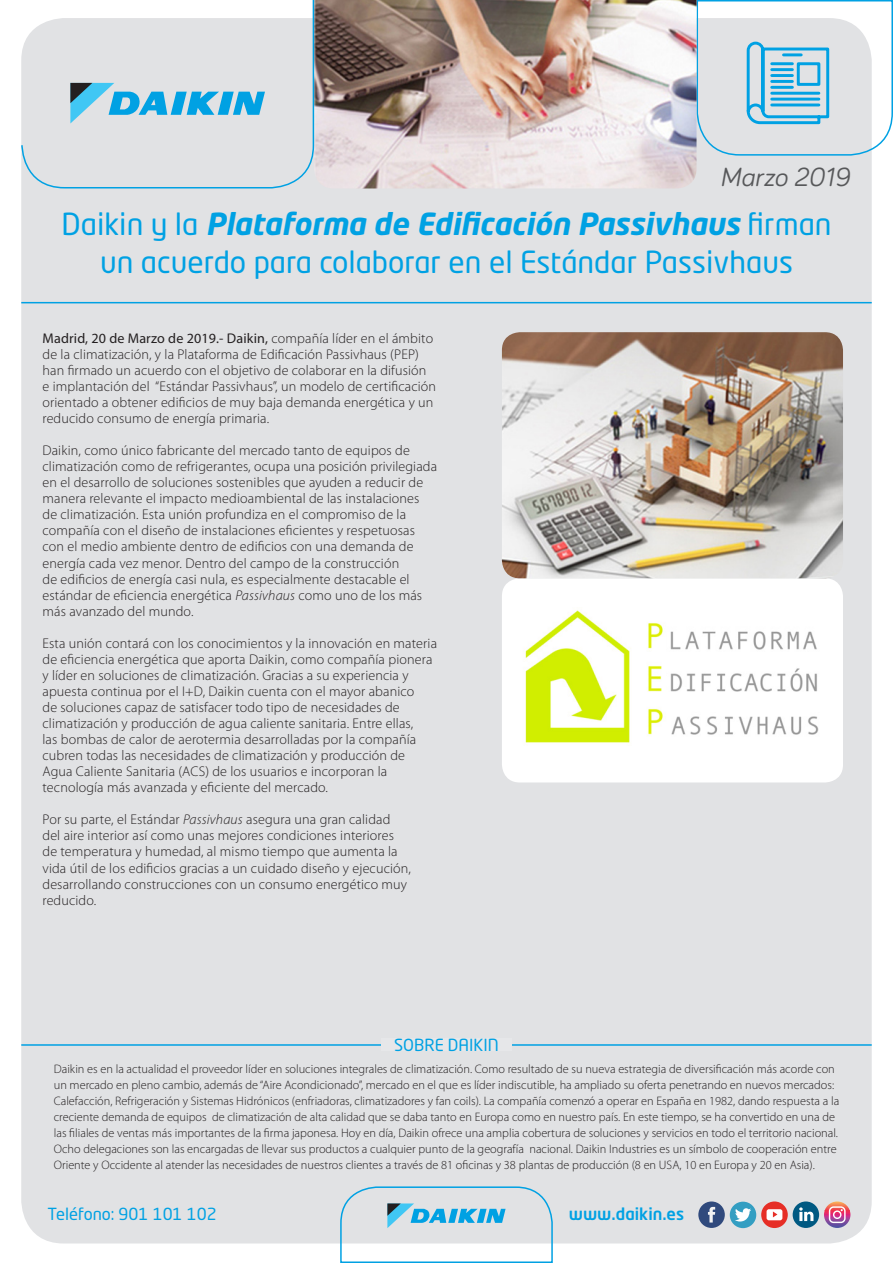
<style>
.page{position:relative;width:893px;height:1263px;background:#fff}
.page>*{position:absolute;margin:0;border:0;box-sizing:border-box;transform-origin:0 0}
.t1{font:italic 700 30px "Neo Tech Std";color:#00a1e3}
.t2{font:30px "Neo Tech Std";color:#00a1e3}
.t3{font:italic 27px "Bariol";color:#57585a}
.t4{font:16.5px "Neo Tech Std";color:#00a1e3}
.t5{font:500 16.5px "Neo Tech Std";color:#00a1e3}
.t6{font:300 14.1px/16px "Myriad Pro";letter-spacing:.01em;color:#231f20}
.t7{font:300 12.3px/16px "Myriad Pro";color:#231f20}
.s1{font-weight:400;font-style:normal}
.s2{font-weight:400}
.s3{font-style:italic}
</style>
<div class="page">
<div style="left:21px;top:18px;width:851px;height:1225px;background:#e1e2e4;border-radius:43px"></div>
<img style="left:315px;top:0;width:381px;height:188px">
<svg style="left:21px;top:0;width:294px;height:189px"></svg>
<svg style="left:70px;top:83px;width:195px;height:40px"></svg>
<svg style="left:696px;top:0;width:197px;height:156px"></svg>
<hr style="left:21px;top:302px;width:851px;height:1px;background:#00a1e3">
<hr style="left:21px;top:1044px;width:851px;height:2px;background:#00a1e3">
<div style="left:381px;top:1039px;width:131px;height:12px;background:#e6e7e9"></div>
<svg style="left:339px;top:1186px;width:215px;height:77px"></svg>
<div style="left:793px;top:1201px;width:26px;height:27px;background:#005982;border-radius:50%"></div>
<svg style="left:799px;top:1207px;width:14px;height:14px"></svg>
<div style="left:730px;top:1202px;width:26px;height:26px;background:#339ec2;border-radius:50%"></div>
<svg style="left:735px;top:1208px;width:16px;height:13px"></svg>
<svg style="left:761px;top:1201px;width:27px;height:27px"></svg>
<svg style="left:766px;top:1209px;width:16px;height:11px"></svg>
<div style="left:698px;top:1201px;width:27px;height:27px;background:#304a7d;border-radius:50%"></div>
<svg style="left:708px;top:1207px;width:7px;height:15px"></svg>
<svg style="left:824px;top:1201px;width:26px;height:27px"></svg>
<svg style="left:829px;top:1206px;width:17px;height:17px"></svg>
<div style="left:502px;top:578px;width:341px;height:204px;background:#fff;border-radius:18px"></div>
<img style="left:525px;top:610px;width:294px;height:133px">
<img style="left:502px;top:332px;width:341px;height:246px">
<p class="t3" style="left:720px;top:159px;width:131px">Marzo 2019</p>
<p class="t1" style="left:62px;top:205px;width:772px"><span class="s1">Daikin y la</span> Plataforma de Edificación Passivhaus <span class="s1">firman</span></p>
<p class="t2" style="left:100px;top:243px;width:694px">un acuerdo para colaborar en el Estándar Passivhaus</p>
<p class="t6" style="left:43px;top:330px;width:395px"><span class="s2">Madrid, 20 de Marzo de 2019.- Daikin,</span> compañía líder en el ámbito de la climatización, y la Plataforma de Edificación Passivhaus (PEP) han firmado un acuerdo con el objetivo de colaborar en la difusión e implantación del “Estándar Passivhaus”, un modelo de certificación orientado a obtener edificios de muy baja demanda energética y un reducido consumo de energía primaria.</p>
<p class="t6" style="left:43px;top:442px;width:396px">Daikin, como único fabricante del mercado tanto de equipos de climatización como de refrigerantes, ocupa una posición privilegiada en el desarrollo de soluciones sostenibles que ayuden a reducir de manera relevante el impacto medioambiental de las instalaciones de climatización. Esta unión profundiza en el compromiso de la compañía con el diseño de instalaciones eficientes y respetuosas con el medio ambiente dentro de edificios con una demanda de energía cada vez menor. Dentro del campo de la construcción<br>de edificios de energía casi nula, es especialmente destacable el estándar de eficiencia energética <span class="s3">Passivhaus</span> como uno de los más más avanzado del mundo.</p>
<p class="t6" style="left:43px;top:635px;width:396px">Esta unión contará con los conocimientos y la innovación en materia de eficiencia energética que aporta Daikin, como compañía pionera y líder en soluciones de climatización. Gracias a su experiencia y apuesta continua por el I+D, Daikin cuenta con el mayor abanico<br>de soluciones capaz de satisfacer todo tipo de necesidades de climatización y producción de agua caliente sanitaria. Entre ellas,<br>las bombas de calor de aerotermia desarrolladas por la compañía cubren todas las necesidades de climatización y producción de Agua Caliente Sanitaria (ACS) de los usuarios e incorporan la tecnología más avanzada y eficiente del mercado.</p>
<p class="t6" style="left:43px;top:811px;width:370px">Por su parte, el Estándar <span class="s3">Passivhaus</span> asegura una gran calidad del aire interior así como unas mejores condiciones interiores de temperatura y humedad, al mismo tiempo que aumenta la vida útil de los edificios gracias a un cuidado diseño y ejecución, desarrollando construcciones con un consumo energético muy reducido.</p>
<p class="t4" style="left:394px;top:1035px;width:106px">SOBRE DAIKIN</p>
<p class="t7" style="left:54px;top:1060px;width:787px">Daikin es en la actualidad el proveedor líder en soluciones integrales de climatización. Como resultado de su nueva estrategia de diversificación más acorde con un mercado en pleno cambio, además de “Aire Acondicionado”, mercado en el que es líder indiscutible, ha ampliado su oferta penetrando en nuevos mercados:<br>Calefacción, Refrigeración y Sistemas Hidrónicos (enfriadoras, climatizadores y fan coils). La compañía comenzó a operar en España en 1982, dando respuesta a la creciente demanda de equipos de climatización de alta calidad que se daba tanto en Europa como en nuestro país. En este tiempo, se ha convertido en una de las filiales de ventas más importantes de la firma japonesa. Hoy en día, Daikin ofrece una amplia cobertura de soluciones y servicios en todo el territorio nacional.<br>Ocho delegaciones son las encargadas de llevar sus productos a cualquier punto de la geografía nacional. Daikin Industries es un símbolo de cooperación entre Oriente y Occidente al atender las necesidades de nuestros clientes a través de 81 oficinas y 38 plantas de producción (8 en USA, 10 en Europa y 20 en Asia).</p>
<p class="t4" style="left:48px;top:1204px;width:171px">Teléfono: 901 101 102</p>
<p class="t5" style="left:569px;top:1204px;width:117px">www.daikin.es</p>
</div>
